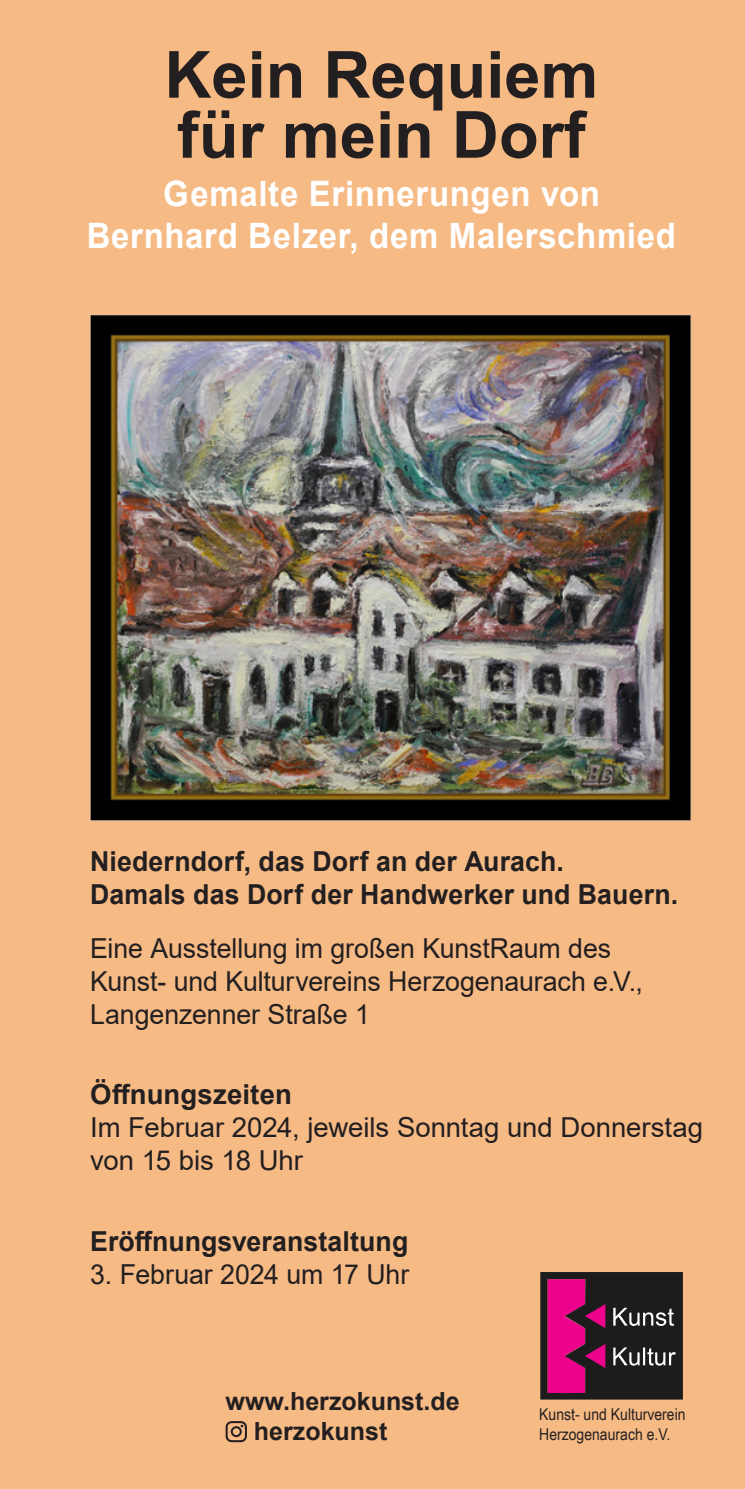
<style>
.page{position:relative;width:745px;height:1489px;background:#fff}
.page>*{position:absolute;margin:0;border:0;box-sizing:border-box;transform-origin:0 0}
.t1{font:700 65px/60px "Arial";color:#231f20}
.t2{font:700 35px/42px "Arial";letter-spacing:.02em;color:#fff;text-align:center;scale:.94 1}
.t3{font:27.5px/33px "Arial";letter-spacing:-.005em;color:#231f20}
.t4{font:700 27.5px/33px "Arial";letter-spacing:.005em;color:#231f20}
.t5{font:700 25px "Arial";color:#231f20}
.t6{font:16.25px "Arial Narrow";color:#231f20;scale:1.05 1}
.s1{font-weight:700}
</style>
<div class="page">
<div style="left:0;top:0;width:744px;height:1488px;background:#f6ba85"></div>
<svg style="left:225px;top:1421px;width:22px;height:20px"></svg>
<svg style="left:540px;top:1272px;width:142px;height:127px;background:#571f3f"></svg>
<img style="left:89px;top:314px;width:603px;height:508px">
<p class="t1" style="left:164px;top:46px;width:435px">Kein Requiem für mein Dorf</p>
<p class="t2" style="left:87px;top:173px;width:628px">Gemalte Erinnerungen von<br>Bernhard Belzer, dem Malerschmied</p>
<p class="t4" style="left:90px;top:845px;width:589px">Niederndorf, das Dorf an der Aurach.<br>Damals das Dorf der Handwerker und Bauern.</p>
<p class="t3" style="left:90px;top:931px;width:554px">Eine Ausstellung im großen KunstRaum des<br>Kunst- und Kulturvereins Herzogenaurach e.V.,<br>Langenzenner Straße 1</p>
<p class="t3" style="left:90px;top:1078px;width:614px"><span class="s1">Öffnungszeiten<br></span>Im Februar 2024, jeweils Sonntag und Donnerstag von 15 bis 18 Uhr</p>
<p class="t4" style="left:90px;top:1224px;width:319px">Eröffnungsveranstaltung</p>
<p class="t3" style="left:90px;top:1257px;width:320px">3. Februar 2024 um 17 Uhr</p>
<p class="t5" style="left:225px;top:1383px;width:235px">www.herzokunst.de</p>
<p class="t5" style="left:254px;top:1413px;width:135px">herzokunst</p>
<p class="t6" style="left:539px;top:1402px;width:141px">Kunst- und Kulturverein</p>
<p class="t6" style="left:539px;top:1421px;width:126px">Herzogenaurach e.V.</p>
</div>
